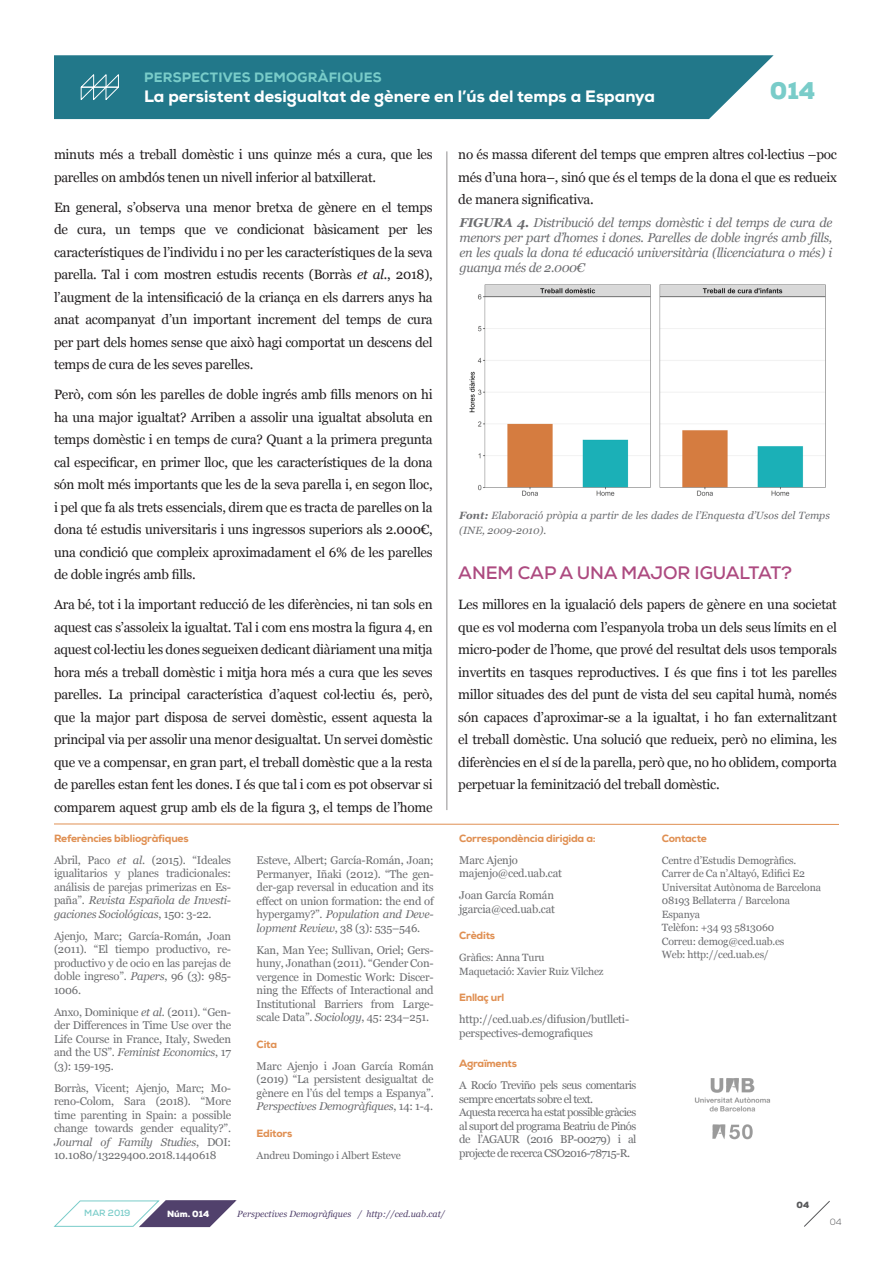
<style>
.page{position:relative;width:893px;height:1263px;background:#fff}
.page>*{position:absolute;margin:0;border:0;box-sizing:border-box;transform-origin:0 0}
.t1{font:900 24.15px "Nexa";color:#79ccc9}
._1{font:700 18px "Nexa";letter-spacing:-.005em;color:#ad4a80}
.t2{font:800 16.5px "Nexa";color:#fff}
._1-2{font:13.5px/22.5px "Georgia";letter-spacing:-.02em;color:#231f20;text-align:justify}
.t3{font:800 13.5px "Nexa";letter-spacing:.015em;color:#79ccc9}
.Título_foto{font:italic 12.75px/15px "Georgia";letter-spacing:-.025em;color:#6c6d70;text-align:justify}
.Texto_cursiva_SUBIND{font:11.25px/13.5px "Georgia";letter-spacing:-.02em;color:#6c6d70;text-align:justify}
.Texto_cursiva_SUBIND-2{font:11.25px/13.5px "Georgia";letter-spacing:-.05em;color:#6c6d70}
.Texto_cursiva_SUBIND-3{font:10.5px "Georgia";letter-spacing:-.02em;color:#6c6d70}
.Texto_cursiva_SUBIND-4{font:800 10.5px "Nexa";letter-spacing:-.02em;color:#e09053}
.Título_foto-2{font:italic 10.5px/15px "Georgia";color:#6c6d70}
.Texto_cursiva_SUBIND-5{font:italic 9px "Georgia";color:#51416c}
.Texto_pequeño{font:700 9px "Nexa";color:#79ccc9}
.t4{font:900 9px "Nexa";color:#fff}
.t5{font:900 9px "Nexa";color:#57585a}
.t6{font:300 9px "Nexa";color:#57585a}
.s1{font-style:italic}
.s2{font-weight:700}
</style>
<div class="page">
<svg style="left:54px;top:823px;width:785px;height:2px;background:#eec6a8"></svg>
<hr style="left:446px;top:151px;width:1px;height:659px;background:#231f20">
<img style="left:694px;top:1078px;width:76px;height:62px">
<img style="left:469px;top:284px;width:357px;height:212px">
<div style="left:54px;top:55px;width:720px;height:64px;background:#22788a"></div>
<svg style="left:79px;top:73px;width:41px;height:28px"></svg>
<svg style="left:53px;top:1200px;width:184px;height:28px"></svg>
<svg style="left:804px;top:1201px;width:26px;height:26px"></svg>
<p class="t3" style="left:144px;top:69px;width:239px">PERSPECTIVES DEMOGRÀFIQUES</p>
<p class="t2" style="left:144px;top:85px;width:512px">La persistent desigualtat de gènere en l’ús del temps a Espanya</p>
<p class="t1" style="left:770px;top:75px;width:47px">014</p>
<p class="_1-2" style="left:54px;top:143px;width:380px">minuts més a treball domèstic i uns quinze més a cura, que les parelles on ambdós tenen un nivell inferior al batxillerat.</p>
<p class="_1-2" style="left:54px;top:196px;width:380px">En general, s’observa una menor bretxa de gènere en el temps de cura, un temps que ve condicionat bàsicament per les característiques de l’individu i no per les característiques de la seva parella. Tal i com mostren estudis recents (Borràs <span class="s1">et al.</span>, 2018), l’augment de la intensificació de la criança en els darrers anys ha anat acompanyat d’un important increment del temps de cura per part dels homes sense que això hagi comportat un descens del temps de cura de les seves parelles.</p>
<p class="_1-2" style="left:54px;top:383px;width:380px">Però, com són les parelles de doble ingrés amb fills menors on hi ha una major igualtat? Arriben a assolir una igualtat absoluta en temps domèstic i en temps de cura? Quant a la primera pregunta cal especificar, en primer lloc, que les característiques de la dona són molt més importants que les de la seva parella i, en segon lloc, i pel que fa als trets essencials, direm que es tracta de parelles on la dona té estudis universitaris i uns ingressos superiors als 2.000€, una condició que compleix aproximadament el 6% de les parelles de doble ingrés amb fills.</p>
<p class="_1-2" style="left:54px;top:593px;width:380px">Ara bé, tot i la important reducció de les diferències, ni tan sols en aquest cas s’assoleix la igualtat. Tal i com ens mostra la figura 4, en aquest col·lectiu les dones segueixen dedicant diàriament una mitja hora més a treball domèstic i mitja hora més a cura que les seves parelles. La principal característica d’aquest col·lectiu és, però, que la major part disposa de servei domèstic, essent aquesta la principal via per assolir una menor desigualtat. Un servei domèstic que ve a compensar, en gran part, el treball domèstic que a la resta de parelles estan fent les dones. I és que tal i com es pot observar si comparem aquest grup amb els de la figura 3, el temps de l’home</p>
<p class="Texto_cursiva_SUBIND-4" style="left:54px;top:831px;width:136px">Referències bibliogràfiques</p>
<p class="Texto_cursiva_SUBIND" style="left:54px;top:853px;width:179px">Abril, Paco <span class="s1">et al</span>. (2015). “Ideales igualitarios y planes tradicionales: análisis de parejas primerizas en Es&shy;paña”. <span class="s1">Revista Española de Investi&shy;gaciones Sociológicas</span>, 150: 3-22.</p>
<p class="Texto_cursiva_SUBIND" style="left:54px;top:929px;width:179px">Ajenjo, Marc; García-Román, Joan (2011). “El tiempo productivo, re&shy;productivo y de ocio en las parejas de doble ingreso”. <span class="s1">Papers</span>, 96 (3): 985- 1006.</p>
<p class="Texto_cursiva_SUBIND" style="left:54px;top:1005px;width:179px">Anxo, Dominique <span class="s1">et al.</span> (2011). “Gen&shy;der Differences in Time Use over the Life Course in France, Italy, Sweden and the US”. <span class="s1">Feminist Economics</span>, 17 (3): 159-195.</p>
<p class="Texto_cursiva_SUBIND" style="left:54px;top:1081px;width:179px">Borràs, Vicent; Ajenjo, Marc; Mo&shy;reno-Colom, Sara (2018). “More time parenting in Spain: a possible change towards gender equality?”.<br><span class="s1">Journal of Family Studies</span>, DOI:<br>10.1080/13229400.2018.1440618</p>
<p class="Texto_cursiva_SUBIND" style="left:257px;top:854px;width:179px">Esteve, Albert; García-Román, Joan; Permanyer, Iñaki (2012). “The gen&shy;der-gap reversal in education and its effect on union formation: the end of hypergamy?”. <span class="s1">Population and Deve&shy;lopment Review</span>, 38 (3): 535–546.</p>
<p class="Texto_cursiva_SUBIND" style="left:257px;top:943px;width:179px">Kan, Man Yee; Sullivan, Oriel; Gers&shy;huny, Jonathan (2011). “Gender Con&shy;vergence in Domestic Work: Discer&shy;ning the Effects of Interactional and Institutional Barriers from Large&shy;scale Data”. <span class="s1">Sociology</span>, 45: 234–251.</p>
<p class="Texto_cursiva_SUBIND-4" style="left:257px;top:1037px;width:22px">Cita</p>
<p class="Texto_cursiva_SUBIND" style="left:257px;top:1059px;width:179px">Marc Ajenjo i Joan García Román (2019) “La persistent desigualtat de gènere en l’ús del temps a Espanya”.<br><span class="s1">Perspectives Demogràfiques</span>, 14: 1-4.</p>
<p class="Texto_cursiva_SUBIND-4" style="left:257px;top:1126px;width:37px">Editors</p>
<p class="Texto_cursiva_SUBIND-3" style="left:257px;top:1149px;width:146px">Andreu Domingo i Albert Esteve</p>
<p class="_1-2" style="left:458px;top:143px;width:380px">no és massa diferent del temps que empren altres col·lectius –poc més d’una hora–, sinó que és el temps de la dona el que es redueix de manera significativa.</p>
<p class="Título_foto" style="left:459px;top:215px;width:374px"><span class="s2">FIGURA 4.</span> Distribució del temps domèstic i del temps de cura de menors per part d’homes i dones. Parelles de doble ingrés amb fills, en les quals la dona té educació universitària (llicenciatura o més) i guanya més de 2.000€</p>
<p class="Título_foto-2" style="left:459px;top:508px;width:372px"><span class="s2">Font:</span> Elaboració pròpia a partir de les dades de l’Enquesta d’Usos del Temps (INE, 2009-2010).</p>
<p class="_1" style="left:458px;top:561px;width:335px">ANEM CAP A UNA MAJOR IGUALTAT?</p>
<p class="_1-2" style="left:458px;top:593px;width:380px">Les millores en la igualació dels papers de gènere en una societat que es vol moderna com l’espanyola troba un dels seus límits en el micro-poder de l’home, que prové del resultat dels usos temporals invertits en tasques reproductives. I és que fins i tot les parelles millor situades des del punt de vista del seu capital humà, només són capaces d’aproximar-se a la igualtat, i ho fan externalitzant el treball domèstic. Una solució que redueix, però no elimina, les diferències en el sí de la parella, però que, no ho oblidem, comporta perpetuar la feminització del treball domèstic.</p>
<p class="Texto_cursiva_SUBIND-4" style="left:459px;top:831px;width:138px">Correspondència dirigida a:</p>
<p class="Texto_cursiva_SUBIND" style="left:459px;top:853px;width:60px">Marc Ajenjo</p>
<p class="Texto_cursiva_SUBIND" style="left:459px;top:867px;width:104px">majenjo@ced.uab.cat</p>
<p class="Texto_cursiva_SUBIND" style="left:459px;top:889px;width:96px">Joan García Román</p>
<p class="Texto_cursiva_SUBIND" style="left:459px;top:902px;width:97px">jgarcia@ced.uab.cat</p>
<p class="Texto_cursiva_SUBIND-4" style="left:459px;top:929px;width:37px">Crèdits</p>
<p class="Texto_cursiva_SUBIND-3" style="left:459px;top:951px;width:87px">Gràfics: Anna Turu</p>
<p class="Texto_cursiva_SUBIND-3" style="left:459px;top:965px;width:146px">Maquetació: Xavier Ruiz Vilchez</p>
<p class="Texto_cursiva_SUBIND-4" style="left:459px;top:991px;width:47px">Enllaç url</p>
<p class="Texto_cursiva_SUBIND" style="left:459px;top:1013px;width:171px">http://ced.uab.es/difusion/butlleti&shy;perspectives-demografiques</p>
<p class="Texto_cursiva_SUBIND-4" style="left:459px;top:1057px;width:59px">Agraïments</p>
<p class="Texto_cursiva_SUBIND-2" style="left:459px;top:1079px;width:179px">A Rocío Treviño pels seus comentaris sempre encertats sobre el text.</p>
<p class="Texto_cursiva_SUBIND" style="left:459px;top:1106px;width:179px">Aquesta recerca ha estat possible gràcies al suport del programa Beatriu de Pinós de l’AGAUR (2016 BP-00279) i al projecte de recerca CSO2016-78715-R.</p>
<p class="Texto_cursiva_SUBIND-4" style="left:662px;top:831px;width:47px">Contacte</p>
<p class="Texto_cursiva_SUBIND-3" style="left:662px;top:854px;width:136px">Centre d’Estudis Demogràfics.</p>
<p class="Texto_cursiva_SUBIND-3" style="left:662px;top:867px;width:145px">Carrer de Ca n’Altayó, Edifici E2</p>
<p class="Texto_cursiva_SUBIND-3" style="left:662px;top:881px;width:161px">Universitat Autònoma de Barcelona</p>
<p class="Texto_cursiva_SUBIND-3" style="left:662px;top:894px;width:130px">08193 Bellaterra / Barcelona</p>
<p class="Texto_cursiva_SUBIND-3" style="left:662px;top:908px;width:40px">Espanya</p>
<p class="Texto_cursiva_SUBIND-3" style="left:662px;top:921px;width:114px">Telèfon: +34 93 5813060</p>
<p class="Texto_cursiva_SUBIND-3" style="left:662px;top:935px;width:124px">Correu: demog@ced.uab.es</p>
<p class="Texto_cursiva_SUBIND-3" style="left:662px;top:948px;width:108px">Web: http://ced.uab.es/</p>
<p class="Texto_pequeño" style="left:84px;top:1207px;width:48px">MAR 2019</p>
<p class="t4" style="left:167px;top:1208px;width:44px">Núm. 014</p>
<p class="Texto_cursiva_SUBIND-5" style="left:237px;top:1208px;width:209px">Perspectives Demogràfiques / http://ced.uab.cat/</p>
<p class="t5" style="left:797px;top:1198px;width:14px">04</p>
<p class="t6" style="left:830px;top:1216px;width:13px">04</p>
</div>
